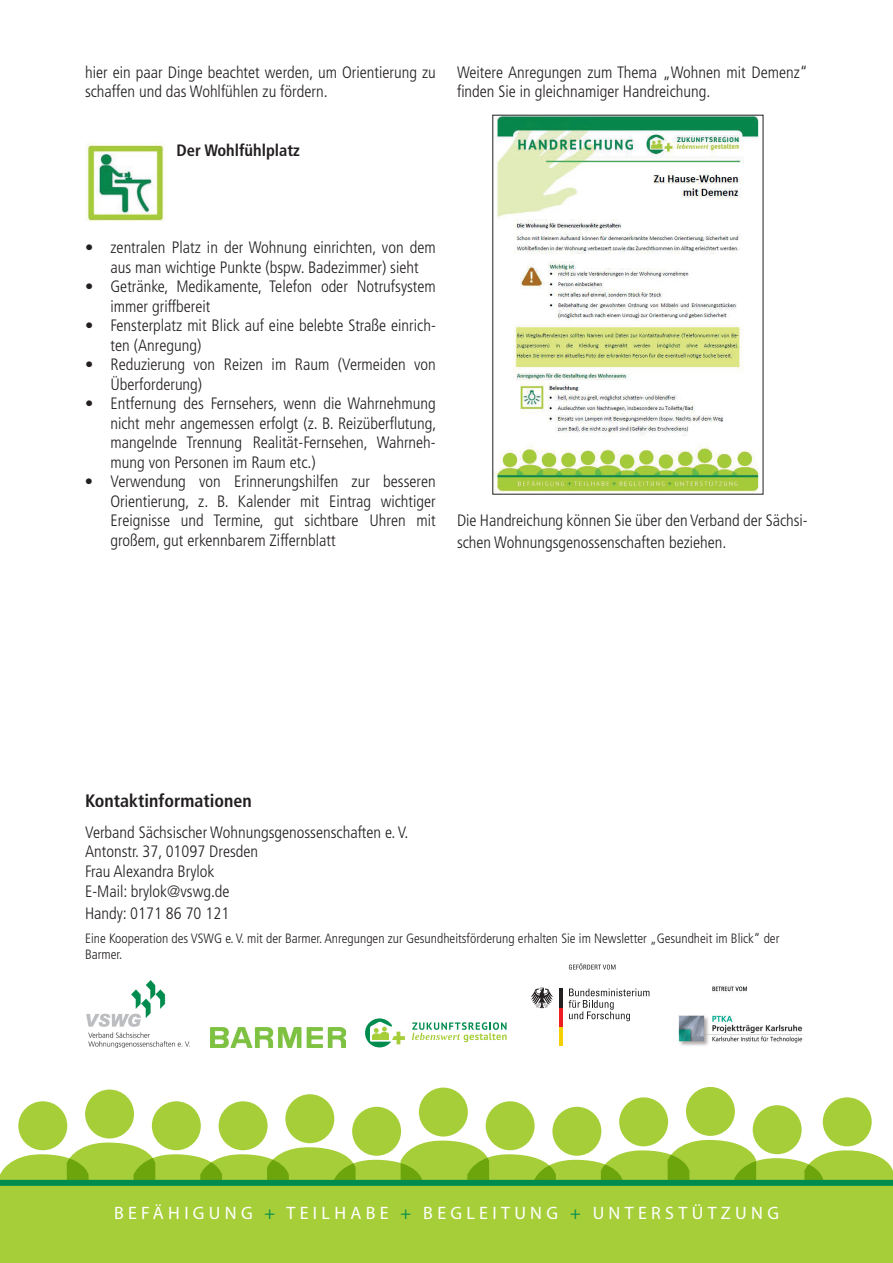
<style>
.page{position:relative;width:893px;height:1263px;background:#fff}
.page>*{position:absolute;margin:0;border:0;box-sizing:border-box;transform-origin:0 0}
.t1{font:18px "Myriad Pro";letter-spacing:.24em;color:#fff}
.t2{font:700 condensed 18px "Frutiger LT";color:#231f20}
.t3{font:300 condensed 16.5px/19.5px "Frutiger LT";color:#231f20}
.t4{font:700 condensed 16.5px "Frutiger LT";color:#231f20}
.t5{font:300 condensed 13.5px/16.2px "Frutiger LT";color:#231f20}
.s1{color:#008c4e}
</style>
<div class="page">
<div style="left:18px;top:1101px;width:49px;height:49px;background:#a6ce39;border-radius:50%"></div>
<div style="left:85px;top:1089px;width:49px;height:49px;background:#a6ce39;border-radius:50%"></div>
<div style="left:152px;top:1101px;width:49px;height:49px;background:#a6ce39;border-radius:50%"></div>
<div style="left:219px;top:1101px;width:49px;height:49px;background:#a6ce39;border-radius:50%"></div>
<div style="left:285px;top:1094px;width:49px;height:49px;background:#a6ce39;border-radius:50%"></div>
<div style="left:352px;top:1107px;width:49px;height:49px;background:#a6ce39;border-radius:50%"></div>
<div style="left:419px;top:1087px;width:49px;height:49px;background:#a6ce39;border-radius:50%"></div>
<div style="left:486px;top:1101px;width:49px;height:49px;background:#a6ce39;border-radius:50%"></div>
<div style="left:552px;top:1107px;width:49px;height:49px;background:#a6ce39;border-radius:50%"></div>
<div style="left:619px;top:1097px;width:49px;height:49px;background:#a6ce39;border-radius:50%"></div>
<div style="left:823px;top:1097px;width:49px;height:49px;background:#a6ce39;border-radius:50%"></div>
<div style="left:686px;top:1087px;width:49px;height:49px;background:#a6ce39;border-radius:50%"></div>
<div style="left:753px;top:1105px;width:49px;height:49px;background:#a6ce39;border-radius:50%"></div>
<svg style="left:0;top:1139px;width:893px;height:41px"></svg>
<div style="left:0;top:1183px;width:893px;height:80px;background:#a6ce39"></div>
<div style="left:0;top:1180px;width:893px;height:6px;background:#008c4e"></div>
<svg style="left:569px;top:988px;width:80px;height:33px"></svg>
<hr style="left:559px;top:1027px;width:3px;height:19px;background:#f4cf02">
<hr style="left:559px;top:1008px;width:3px;height:19px;background:#ee1d23">
<hr style="left:559px;top:988px;width:3px;height:20px;background:#231f20">
<svg style="left:531px;top:987px;width:22px;height:21px"></svg>
<svg style="left:569px;top:963px;width:46px;height:6px"></svg>
<svg style="left:412px;top:1022px;width:95px;height:20px"></svg>
<svg style="left:365px;top:1018px;width:40px;height:29px"></svg>
<img style="left:86px;top:980px;width:104px;height:67px">
<img style="left:678px;top:986px;width:125px;height:60px">
<img style="left:494px;top:117px;width:265px;height:375px">
<img style="left:210px;top:1027px;width:136px;height:21px">
<img style="left:85px;top:142px;width:79px;height:80px">
<p class="t3" style="left:85px;top:62px;width:352px">hier ein paar Dinge beachtet werden, um Orientierung zu schaffen und das Wohlfühlen zu fördern.</p>
<p class="t4" style="left:177px;top:140px;width:125px">Der Wohlfühlplatz</p>
<p class="t3" style="left:457px;top:62px;width:352px">Weitere Anregungen zum Thema „Wohnen mit Demenz“ finden Sie in gleichnamiger Handreichung.</p>
<p class="t3" style="left:85px;top:238px;width:352px;text-align:center">• zentralen Platz in der Wohnung einrichten, von dem aus man wichtige Punkte (bspw. Badezimmer) sieht</p>
<p class="t3" style="left:111px;top:277px;width:327px;text-indent:-25px">• Getränke, Medikamente, Telefon oder Notrufsystem immer griffbereit</p>
<p class="t3" style="left:111px;top:316px;width:327px;text-indent:-25px">• Fensterplatz mit Blick auf eine belebte Straße einrich&shy;ten (Anregung)</p>
<p class="t3" style="left:110px;top:355px;width:327px;text-indent:-25px">• Reduzierung von Reizen im Raum (Vermeiden von<br>Überforderung)</p>
<p class="t3" style="left:110px;top:394px;width:327px;text-align:justify;text-indent:-25px">• Entfernung des Fernsehers, wenn die Wahrnehmung nicht mehr angemessen erfolgt (z. B. Reizüberflutung, mangelnde Trennung Realität-Fernsehen, Wahrneh&shy;mung von Personen im Raum etc.)</p>
<p class="t3" style="left:110px;top:472px;width:327px;text-align:justify;text-indent:-25px">• Verwendung von Erinnerungshilfen zur besseren Orientierung, z. B. Kalender mit Eintrag wichtiger Ereignisse und Termine, gut sichtbare Uhren mit großem, gut erkennbarem Ziffernblatt</p>
<p class="t3" style="left:457px;top:510px;width:352px;line-height:21.6px">Die Handreichung können Sie über den Verband der Sächsi&shy;schen Wohnungsgenossenschaften beziehen.</p>
<p class="t2" style="left:85px;top:790px;width:168px">Kontaktinformationen</p>
<p class="t3" style="left:85px;top:822px;width:325px">Verband Sächsischer Wohnungsgenossenschaften e. V.<br>Antonstr. 37, 01097 Dresden<br>Frau Alexandra Brylok<br>E-Mail: brylok@vswg.de</p>
<p class="t3" style="left:85px;top:903px;width:146px">Handy: 0171 86 70 121</p>
<p class="t5" style="left:85px;top:930px;width:696px">Eine Kooperation des VSWG e. V. mit der Barmer. Anregungen zur Gesundheitsförderung erhalten Sie im Newsletter „Gesundheit im Blick“ der<br>Barmer.</p>
<p class="t1" style="left:114px;top:1201px;width:666px">BEFÄHIGUNG <span class="s1">+</span> TEILHABE <span class="s1">+</span> BEGLEITUNG <span class="s1">+</span> UNTERSTÜTZUNG</p>
</div>
